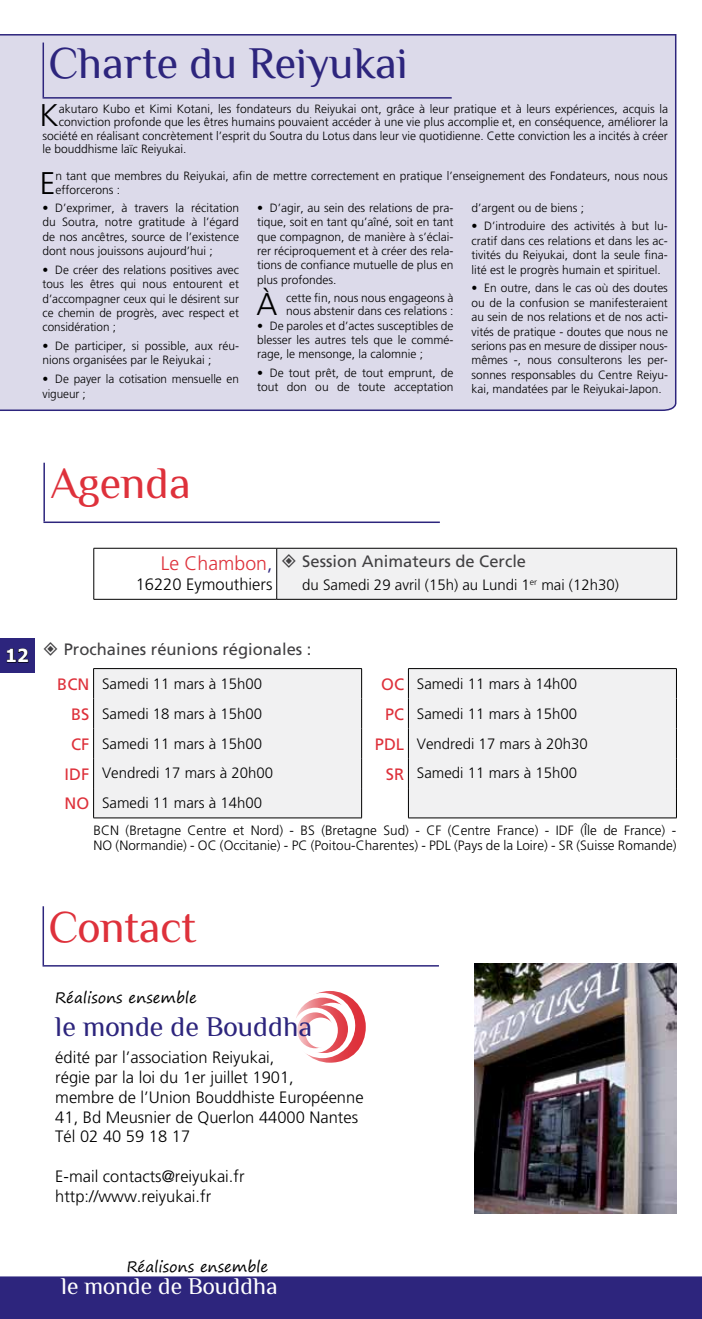
<style>
.page{position:relative;width:702px;height:1319px;background:#fff}
.page>*{position:absolute;margin:0;border:0;box-sizing:border-box;transform-origin:0 0}
.t1{font:45px "Philosopher";color:#2d257d}
.t2{font:45px "Philosopher";color:#de313b}
.t3{font:300 31.35px "Frutiger LT Std";color:#000}
.t4{font:28.5px "Philosopher";color:#2d257d}
.t5{font:24px "Philosopher";color:#fff}
.t6{font:300 19.5px "Frutiger";color:#de313b}
.t7{font:700 18px "Tahoma";color:#fff}
.t8{font:300 16.5px/19.8px "Frutiger";color:#000}
.t9{font:16.5px "Frutiger";color:#414042}
.t10{font:300 15px "Frutiger";color:#000}
.t11{font:300 15px "Frutiger LT Std";color:#000}
.t12{font:15px "Segoe Print";color:#000}
.t13{font:300 13.5px/15px "Frutiger";color:#000}
.t14{font:300 12px/14.4px "Frutiger LT Std";color:#000;text-align:justify}
.s1{color:#2d257d}
.s2{font-weight:400;font-size:16.5px;color:#de313b}
</style>
<div class="page">
<hr style="left:701px;top:351px;width:1px;height:940px;background:#6e66a3">
<div style="left:0;top:1276px;width:702px;height:42px;background:#2d257d"></div>
<div style="left:0;top:638px;width:34px;height:34px;background:#2d257d"></div>
<svg style="left:294px;top:990px;width:72px;height:72px"></svg>
<div style="left:290px;top:992px;width:65px;height:65px;background:#fff;border-radius:50%"></div>
<svg style="left:295px;top:997px;width:55px;height:55px"></svg>
<div style="left:310px;top:1002px;width:45px;height:46px;background:#fff;border-radius:50%"></div>
<svg style="left:300px;top:1005px;width:48px;height:47px"></svg>
<div style="left:292px;top:1007px;width:46px;height:45px;background:#fff;border-radius:50%"></div>
<svg style="left:297px;top:1012px;width:36px;height:36px"></svg>
<div style="left:305px;top:1017px;width:31px;height:30px;background:#fff;border-radius:50%"></div>
<svg style="left:7px;top:648px;width:22px;height:14px"></svg>
<div style="left:277px;top:548px;width:399px;height:51px;background:#f1f1f2"></div>
<hr style="left:93px;top:548px;width:1px;height:51px;background:#000">
<hr style="left:276px;top:548px;width:1px;height:51px;background:#000">
<hr style="left:676px;top:548px;width:1px;height:51px;background:#000">
<hr style="left:94px;top:599px;width:183px;height:1px;background:#000">
<hr style="left:277px;top:599px;width:399px;height:1px;background:#000">
<hr style="left:94px;top:548px;width:183px;height:1px;background:#000">
<hr style="left:277px;top:548px;width:399px;height:1px;background:#000">
<svg style="left:94px;top:669px;width:582px;height:148px;fill:#f1f1f2"></svg>
<hr style="left:93px;top:668px;width:269px;height:1px;background:#000">
<hr style="left:361px;top:668px;width:1px;height:30px;background:#000">
<hr style="left:361px;top:698px;width:1px;height:30px;background:#000">
<hr style="left:361px;top:728px;width:1px;height:30px;background:#000">
<hr style="left:361px;top:758px;width:1px;height:30px;background:#000">
<svg style="left:361px;top:788px;width:1px;height:29px"></svg>
<hr style="left:93px;top:817px;width:269px;height:1px;background:#000">
<hr style="left:93px;top:668px;width:1px;height:30px;background:#000">
<hr style="left:93px;top:698px;width:1px;height:30px;background:#000">
<hr style="left:93px;top:728px;width:1px;height:30px;background:#000">
<hr style="left:93px;top:758px;width:1px;height:30px;background:#000">
<svg style="left:93px;top:788px;width:1px;height:29px"></svg>
<hr style="left:408px;top:668px;width:268px;height:1px;background:#000">
<hr style="left:408px;top:668px;width:1px;height:30px;background:#000">
<hr style="left:676px;top:668px;width:1px;height:30px;background:#000">
<hr style="left:408px;top:698px;width:1px;height:30px;background:#000">
<hr style="left:676px;top:698px;width:1px;height:30px;background:#000">
<hr style="left:408px;top:728px;width:1px;height:30px;background:#000">
<hr style="left:676px;top:728px;width:1px;height:30px;background:#000">
<hr style="left:408px;top:758px;width:1px;height:30px;background:#000">
<hr style="left:676px;top:758px;width:1px;height:30px;background:#000">
<svg style="left:408px;top:788px;width:1px;height:29px"></svg>
<svg style="left:676px;top:788px;width:1px;height:29px"></svg>
<hr style="left:408px;top:817px;width:268px;height:1px;background:#000">
<img style="left:475px;top:963px;width:201px;height:250px">
<hr style="left:43px;top:462px;width:2px;height:59px;background:#2d257d">
<hr style="left:43px;top:521px;width:397px;height:2px;background:#2d257d">
<hr style="left:43px;top:906px;width:1px;height:58px;background:#2d257d">
<hr style="left:43px;top:964px;width:396px;height:2px;background:#2d257d">
<div style="left:0;top:34px;width:677px;height:377px;background:#dcdaea"></div>
<hr style="left:43px;top:43px;width:1px;height:54px;background:#2d257d">
<hr style="left:43px;top:97px;width:408px;height:2px;background:#2d257d">
<h1 class="t1" style="left:49px;top:39px;width:360px">Charte du Reiyukai</h1>
<h2 class="t3" style="left:40px;top:98px;width:21px">K</h2>
<p class="t14" style="left:59px;top:102px;width:610px">akutaro Kubo et Kimi Kotani, les fondateurs du Reiyukai ont, grâce à leur pratique et à leurs expériences, acquis la</p>
<p class="t14" style="left:59px;top:115px;width:610px">conviction profonde que les êtres humains pouvaient accéder à une vie plus accomplie et, en conséquence, améliorer la</p>
<p class="t14" style="left:43px;top:129px;width:627px">société en réalisant concrètement l’esprit du Soutra du Lotus dans leur vie quotidienne. Cette conviction les a incités à créer</p>
<p class="t14" style="left:43px;top:142px;width:146px">le bouddhisme laïc Reiyukai.</p>
<h2 class="t3" style="left:40px;top:165px;width:17px">E</h2>
<p class="t14" style="left:55px;top:170px;width:614px;line-height:13.5px">n tant que membres du Reiyukai, afin de mettre correctement en pratique l’enseignement des Fondateurs, nous nous efforcerons :</p>
<p class="t14" style="left:43px;top:201px;width:198px">• D’exprimer, à travers la récitation du Soutra, notre gratitude à l’égard de nos ancêtres, source de l’existence dont nous jouissons aujourd’hui ;</p>
<p class="t14" style="left:43px;top:262px;width:198px">• De créer des relations positives avec tous les êtres qui nous entourent et d’accompagner ceux qui le désirent sur ce chemin de progrès, avec respect et considération ;</p>
<p class="t14" style="left:43px;top:339px;width:198px">• De participer, si possible, aux réu&shy;nions organisées par le Reiyukai ;</p>
<p class="t14" style="left:43px;top:372px;width:198px">• De payer la cotisation mensuelle en vigueur ;</p>
<p class="t14" style="left:471px;top:201px;width:114px">d’argent ou de biens ;</p>
<p class="t14" style="left:471px;top:219px;width:198px">• D’introduire des activités à but lu&shy;cratif dans ces relations et dans les ac&shy;tivités du Reiyukai, dont la seule fina&shy;lité est le progrès humain et spirituel.</p>
<p class="t14" style="left:471px;top:281px;width:198px">• En outre, dans le cas où des doutes ou de la confusion se manifesteraient au sein de nos relations et de nos acti&shy;vités de pratique - doutes que nous ne serions pas en mesure de dissiper nous&shy;mêmes -, nous consulterons les per&shy;sonnes responsables du Centre Reiyu&shy;kai, mandatées par le Reiyukai-Japon.</p>
<p class="t14" style="left:257px;top:201px;width:198px">• D’agir, au sein des relations de pra&shy;tique, soit en tant qu’aîné, soit en tant que compagnon, de manière à s’éclai&shy;rer réciproquement et à créer des rela&shy;tions de confiance mutuelle de plus en plus profondes.</p>
<h2 class="t3" style="left:256px;top:286px;width:22px">À</h2>
<p class="t14" style="left:286px;top:291px;width:169px;line-height:13.5px">cette fin, nous nous engageons à nous abstenir dans ces relations :</p>
<p class="t14" style="left:257px;top:318px;width:198px">• De paroles et d’actes susceptibles de blesser les autres tels que le commé&shy;rage, le mensonge, la calomnie ;</p>
<p class="t14" style="left:257px;top:366px;width:198px">• De tout prêt, de tout emprunt, de tout don ou de toute acceptation</p>
<h3 class="t7" style="left:6px;top:643px;width:24px">12</h3>
<h1 class="t2" style="left:50px;top:459px;width:142px">Agenda</h1>
<h3 class="t6" style="left:161px;top:552px;width:113px">Le Chambon<span class="s1">,</span></h3>
<h3 class="t8" style="left:136px;top:574px;width:138px">16220 Eymouthiers</h3>
<h3 class="t9" style="left:302px;top:552px;width:225px">Session Animateurs de Cercle</h3>
<p class="t11" style="left:302px;top:576px;width:318px">du Samedi 29 avril (15h) au Lundi 1<sup>er</sup> mai (12h30)</p>
<h3 class="t9" style="left:64px;top:639px;width:249px">Prochaines réunions régionales :</h3>
<p class="t10" style="left:57px;top:675px;width:206px"><span class="s2">BCN</span> Samedi 11 mars à 15h00</p>
<p class="t10" style="left:381px;top:675px;width:197px"><span class="s2">OC</span> Samedi 11 mars à 14h00</p>
<p class="t10" style="left:71px;top:705px;width:193px"><span class="s2">BS</span> Samedi 18 mars à 15h00</p>
<p class="t10" style="left:385px;top:705px;width:193px"><span class="s2">PC</span> Samedi 11 mars à 15h00</p>
<p class="t10" style="left:71px;top:734px;width:193px"><span class="s2">CF</span> Samedi 11 mars à 15h00</p>
<p class="t10" style="left:375px;top:734px;width:214px"><span class="s2">PDL</span> Vendredi 17 mars à 20h30</p>
<p class="t10" style="left:65px;top:764px;width:210px"><span class="s2">IDF</span> Vendredi 17 mars à 20h00</p>
<p class="t10" style="left:386px;top:764px;width:193px"><span class="s2">SR</span> Samedi 11 mars à 15h00</p>
<p class="t10" style="left:65px;top:794px;width:199px"><span class="s2">NO</span> Samedi 11 mars à 14h00</p>
<p class="t13" style="left:94px;top:822px;width:584px">BCN (Bretagne Centre et Nord) - BS (Bretagne Sud) - CF (Centre France) - IDF (Île de France) -<br>NO (Normandie) - OC (Occitanie) - PC (Poitou-Charentes) - PDL (Pays de la Loire) - SR (Suisse Romande)</p>
<h1 class="t2" style="left:49px;top:902px;width:149px">Contact</h1>
<p class="t12" style="left:55px;top:984px;width:143px">Réalisons ensemble</p>
<h3 class="t4" style="left:55px;top:1011px;width:258px">le monde de Bouddha</h3>
<h3 class="t8" style="left:55px;top:1047px;width:310px">édité par l’association Reiyukai,<br>régie par la loi du 1er juillet 1901,<br>membre de l’Union Bouddhiste Européenne 41, Bd Meusnier de Querlon 44000 Nantes Tél 02 40 59 18 17</h3>
<h3 class="t8" style="left:55px;top:1166px;width:191px">E-mail contacts@reiyukai.fr http://www.reiyukai.fr</h3>
<p class="t12" style="left:127px;top:1253px;width:143px">Réalisons ensemble</p>
<h3 class="t5" style="left:61px;top:1272px;width:218px">le monde de Bouddha</h3>
</div>
